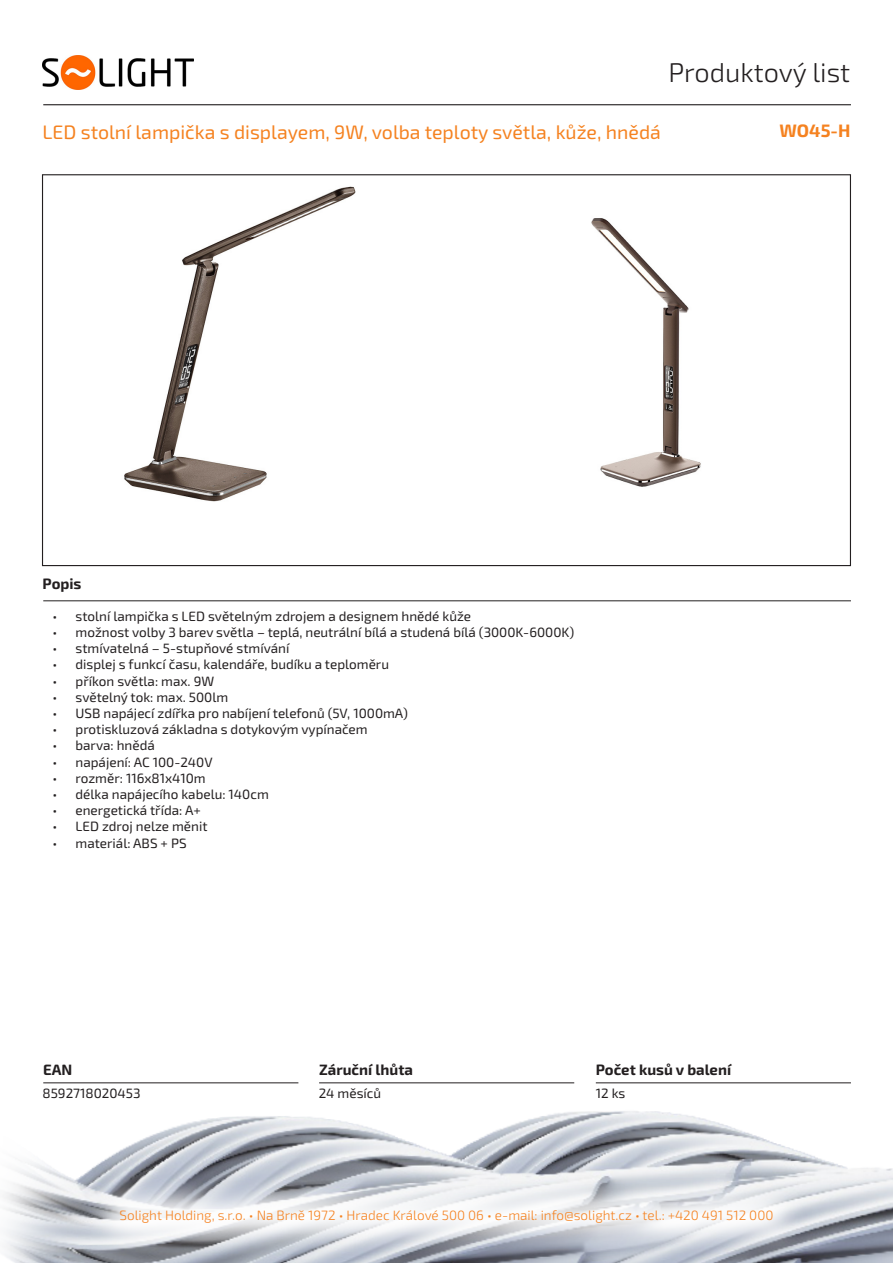
<style>
.page{position:relative;width:893px;height:1263px;background:#fff}
.page>*{position:absolute;margin:0;border:0;box-sizing:border-box;transform-origin:0 0}
.t1{font:300 27px "Exo 2.0";color:#231f20}
.t2{font:19.5px "Exo 2.0";color:#f58220}
.Kód_produktu{font:700 18px "Exo 2.0";color:#f58220}
.t3{font:700 15px "Exo 2.0";color:#231f20}
.t4{font:13.5px "Exo 2.0";color:#231f20}
.t5{font:300 13.5px "Exo 2.0";color:#f58220}
</style>
<div class="page">
<img style="left:3px;top:1082px;width:890px;height:181px">
<hr style="left:43px;top:104px;width:808px;height:1px;background:#231f20">
<hr style="left:43px;top:600px;width:808px;height:1px;background:#231f20">
<hr style="left:596px;top:1082px;width:255px;height:1px;background:#231f20">
<hr style="left:319px;top:1082px;width:255px;height:1px;background:#231f20">
<hr style="left:43px;top:1082px;width:255px;height:1px;background:#231f20">
<svg style="left:85px;top:1174px;width:723px;height:84px"></svg>
<img style="left:43px;top:55px;width:150px;height:34px">
<img style="left:124px;top:186px;width:232px;height:316px">
<img style="left:591px;top:218px;width:110px;height:269px">
<h1 class="t1" style="left:668px;top:57px;width:183px">Produktový list</h1>
<p class="t2" style="left:43px;top:120px;width:620px">LED stolní lampička s displayem, 9W, volba teploty světla, kůže, hnědá</p>
<p class="Kód_produktu" style="left:779px;top:120px;width:72px">WO45-H</p>
<p class="t3" style="left:43px;top:575px;width:40px">Popis</p>
<p class="t4" style="left:53px;top:608px;width:420px">• stolní lampička s LED světelným zdrojem a designem hnědé kůže</p>
<p class="t4" style="left:53px;top:624px;width:523px">• možnost volby 3 barev světla – teplá, neutrální bílá a studená bílá (3000K-6000K)</p>
<p class="t4" style="left:53px;top:640px;width:238px">• stmívatelná – 5-stupňové stmívání</p>
<p class="t4" style="left:53px;top:657px;width:338px">• displej s funkcí času, kalendáře, budíku a teploměru</p>
<p class="t4" style="left:53px;top:673px;width:163px">• příkon světla: max. 9W</p>
<p class="t4" style="left:53px;top:689px;width:177px">• světelný tok: max. 500lm</p>
<p class="t4" style="left:53px;top:705px;width:357px">• USB napájecí zdířka pro nabíjení telefonů (5V, 1000mA)</p>
<p class="t4" style="left:53px;top:721px;width:317px">• protiskluzová základna s dotykovým vypínačem</p>
<p class="t4" style="left:53px;top:738px;width:104px">• barva: hnědá</p>
<p class="t4" style="left:53px;top:754px;width:162px">• napájení: AC 100-240V</p>
<p class="t4" style="left:53px;top:770px;width:155px">• rozměr: 116x81x410m</p>
<p class="t4" style="left:53px;top:786px;width:218px">• délka napájecího kabelu: 140cm</p>
<p class="t4" style="left:53px;top:802px;width:150px">• energetická třída: A+</p>
<p class="t4" style="left:53px;top:819px;width:157px">• LED zdroj nelze měnit</p>
<p class="t4" style="left:53px;top:835px;width:136px">• materiál: ABS + PS</p>
<p class="t3" style="left:43px;top:1060px;width:31px">EAN</p>
<p class="t3" style="left:319px;top:1060px;width:95px">Záruční lhůta</p>
<p class="t3" style="left:596px;top:1060px;width:137px">Počet kusů v balení</p>
<p class="t4" style="left:43px;top:1085px;width:100px">8592718020453</p>
<p class="t4" style="left:319px;top:1085px;width:64px">24 měsíců</p>
<p class="t4" style="left:596px;top:1085px;width:31px">12 ks</p>
<p class="t5" style="left:120px;top:1208px;width:655px">Solight Holding, s.r.o. • Na Brně 1972 • Hradec Králové 500 06 • e-mail: info@solight.cz • tel.: +420 491 512 000</p>
</div>
